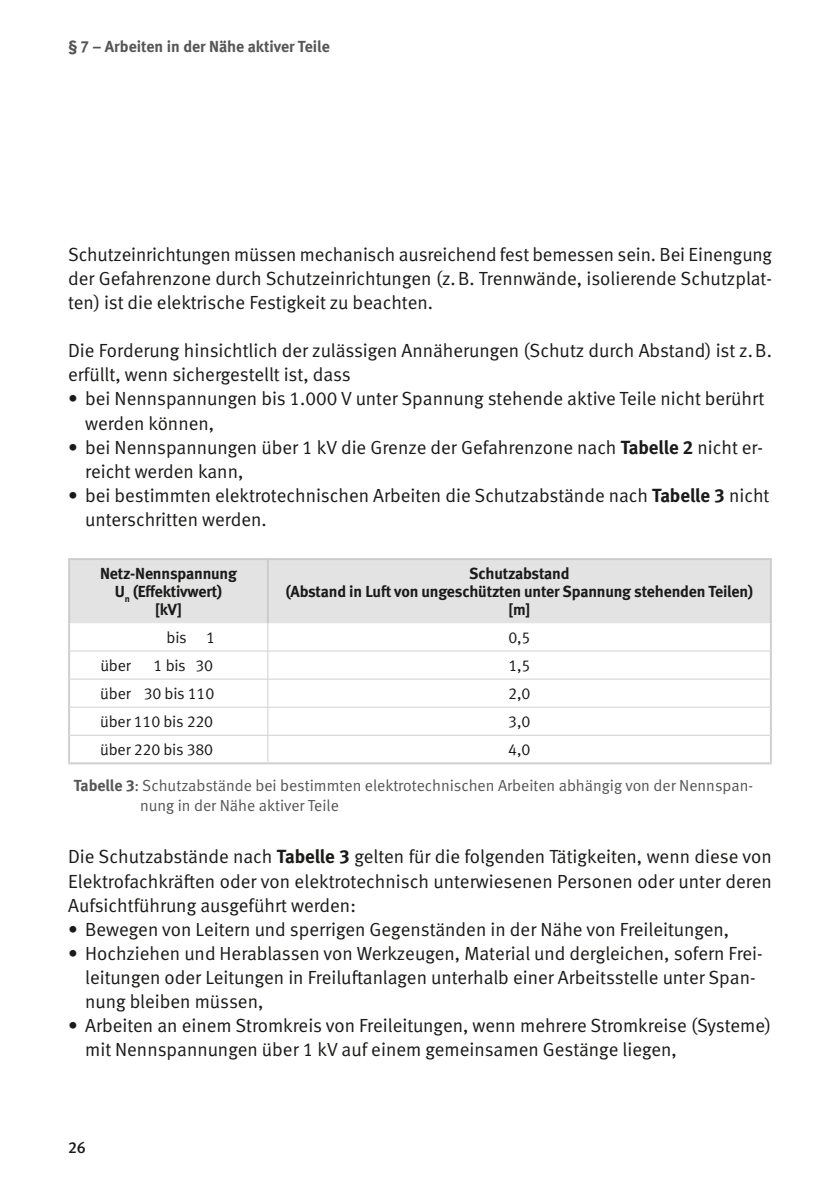
<style>
.page{position:relative;width:840px;height:1191px;background:#fff}
.page>*{position:absolute;margin:0;border:0;box-sizing:border-box;transform-origin:0 0}
.t1{font:19px/24px "DGUV Meta";color:#1a1a18}
.t2{font:700 16px/18px "DGUV Meta";letter-spacing:-.01em;color:#1a1a18;text-align:center}
.t3{font:16px/20px "DGUV Meta";color:#565656}
.t4{font:16px "DGUV Meta";letter-spacing:-.01em;color:#1a1a18}
.t5{font:700 16px "DGUV Meta";color:#565656}
.t6{font:500 16px "DGUV Meta";color:#1a1a18}
.s1{font-weight:700}
</style>
<div class="page">
<div style="left:70px;top:560px;width:699px;height:63px;background:#e3e3e3"></div>
<hr style="left:68px;top:762px;width:200px;height:2px;background:#cfd0d0">
<hr style="left:268px;top:762px;width:503px;height:2px;background:#cfd0d0">
<hr style="left:769px;top:560px;width:2px;height:63px;background:#cbcccd">
<hr style="left:769px;top:623px;width:2px;height:28px;background:#cfd0d0">
<hr style="left:769px;top:651px;width:2px;height:28px;background:#cfd0d0">
<hr style="left:769px;top:679px;width:2px;height:28px;background:#cfd0d0">
<hr style="left:769px;top:707px;width:2px;height:28px;background:#cfd0d0">
<hr style="left:769px;top:735px;width:2px;height:27px;background:#cfd0d0">
<hr style="left:70px;top:650px;width:198px;height:1px;background:#cfd0d0">
<hr style="left:268px;top:650px;width:501px;height:1px;background:#cfd0d0">
<hr style="left:70px;top:679px;width:198px;height:1px;background:#cfd0d0">
<hr style="left:268px;top:679px;width:501px;height:1px;background:#cfd0d0">
<hr style="left:70px;top:707px;width:198px;height:1px;background:#cfd0d0">
<hr style="left:268px;top:707px;width:501px;height:1px;background:#cfd0d0">
<hr style="left:70px;top:735px;width:198px;height:1px;background:#cfd0d0">
<hr style="left:268px;top:735px;width:501px;height:1px;background:#cfd0d0">
<svg style="left:267px;top:623px;width:1px;height:139px"></svg>
<hr style="left:268px;top:558px;width:503px;height:2px;background:#cbcccd">
<hr style="left:267px;top:560px;width:2px;height:63px;background:#cbcccd">
<hr style="left:68px;top:558px;width:200px;height:2px;background:#cbcccd">
<hr style="left:68px;top:560px;width:2px;height:63px;background:#cbcccd">
<hr style="left:68px;top:623px;width:2px;height:28px;background:#cfd0d0">
<hr style="left:68px;top:651px;width:2px;height:28px;background:#cfd0d0">
<hr style="left:68px;top:679px;width:2px;height:28px;background:#cfd0d0">
<hr style="left:68px;top:707px;width:2px;height:28px;background:#cfd0d0">
<hr style="left:68px;top:735px;width:2px;height:27px;background:#cfd0d0">
<p class="t5" style="left:68px;top:37px;width:263px">§ 7 – Arbeiten in der Nähe aktiver Teile</p>
<p class="t1" style="left:68px;top:243px;width:705px;text-align:justify">Schutzeinrichtungen müssen mechanisch ausreichend fest bemessen sein. Bei Einengung der Gefahrenzone durch Schutzeinrichtungen (z.B. Trennwände, isolierende Schutzplat&shy;ten) ist die elektrische Festigkeit zu beachten.</p>
<p class="t1" style="left:68px;top:339px;width:704px">Die Forderung hinsichtlich der zulässigen Annäherungen (Schutz durch Abstand) ist z.B. erfüllt, wenn sichergestellt ist, dass</p>
<p class="t1" style="left:85px;top:387px;width:680px;text-indent:-17px">• bei Nennspannungen bis 1.000 V unter Spannung stehende aktive Teile nicht berührt werden können,</p>
<p class="t1" style="left:85px;top:435px;width:679px;text-indent:-17px">• bei Nennspannungen über 1 kV die Grenze der Gefahrenzone nach <span class="s1">Tabelle 2</span> nicht er&shy;reicht werden kann,</p>
<p class="t1" style="left:85px;top:484px;width:685px;text-indent:-17px">• bei bestimmten elektrotechnischen Arbeiten die Schutzabstände nach <span class="s1">Tabelle 3</span> nicht unterschritten werden.</p>
<p class="t2" style="left:100px;top:565px;width:138px">Netz-Nennspannung<br>U<sub>n</sub> (Effektivwert) [kV]</p>
<p class="t2" style="left:285px;top:565px;width:468px">Schutzabstand<br>(Abstand in Luft von ungeschützten unter Spannung stehenden Teilen) [m]</p>
<p class="t4" style="left:166px;top:628px;width:50px">bis 1</p>
<p class="t4" style="left:508px;top:628px;width:24px">0,5</p>
<p class="t4" style="left:100px;top:656px;width:32px">über</p>
<p class="t4" style="left:153px;top:656px;width:61px">1 bis 30</p>
<p class="t4" style="left:508px;top:656px;width:24px">1,5</p>
<p class="t4" style="left:100px;top:684px;width:115px">über 30 bis 110</p>
<p class="t4" style="left:508px;top:684px;width:24px">2,0</p>
<p class="t4" style="left:100px;top:712px;width:114px">über 110 bis 220</p>
<p class="t4" style="left:508px;top:712px;width:24px">3,0</p>
<p class="t4" style="left:100px;top:740px;width:114px">über 220 bis 380</p>
<p class="t4" style="left:508px;top:740px;width:24px">4,0</p>
<p class="t3" style="left:140px;top:776px;width:614px;text-indent:-66px"><span class="s1">Tabelle 3</span>: Schutzabstände bei bestimmten elektrotechnischen Arbeiten abhängig von der Nennspan&shy;nung in der Nähe aktiver Teile</p>
<p class="t1" style="left:68px;top:845px;width:705px;text-align:justify">Die Schutzabstände nach <span class="s1">Tabelle 3</span> gelten für die folgenden Tätigkeiten, wenn diese von Elektrofachkräften oder von elektrotechnisch unterwiesenen Personen oder unter deren Aufsichtführung ausgeführt werden:</p>
<p class="t1" style="left:68px;top:917px;width:662px">• Bewegen von Leitern und sperrigen Gegenständen in der Nähe von Freileitungen,</p>
<p class="t1" style="left:85px;top:941px;width:678px;text-indent:-17px">• Hochziehen und Herablassen von Werkzeugen, Material und dergleichen, sofern Frei&shy;leitungen oder Leitungen in Freiluftanlagen unterhalb einer Arbeitsstelle unter Span&shy;nung bleiben müssen,</p>
<p class="t1" style="left:85px;top:1014px;width:687px;text-indent:-17px">• Arbeiten an einem Stromkreis von Freileitungen, wenn mehrere Stromkreise (Systeme) mit Nennspannungen über 1 kV auf einem gemeinsamen Gestänge liegen,</p>
<p class="t6" style="left:68px;top:1137px;width:19px">26</p>
</div>
